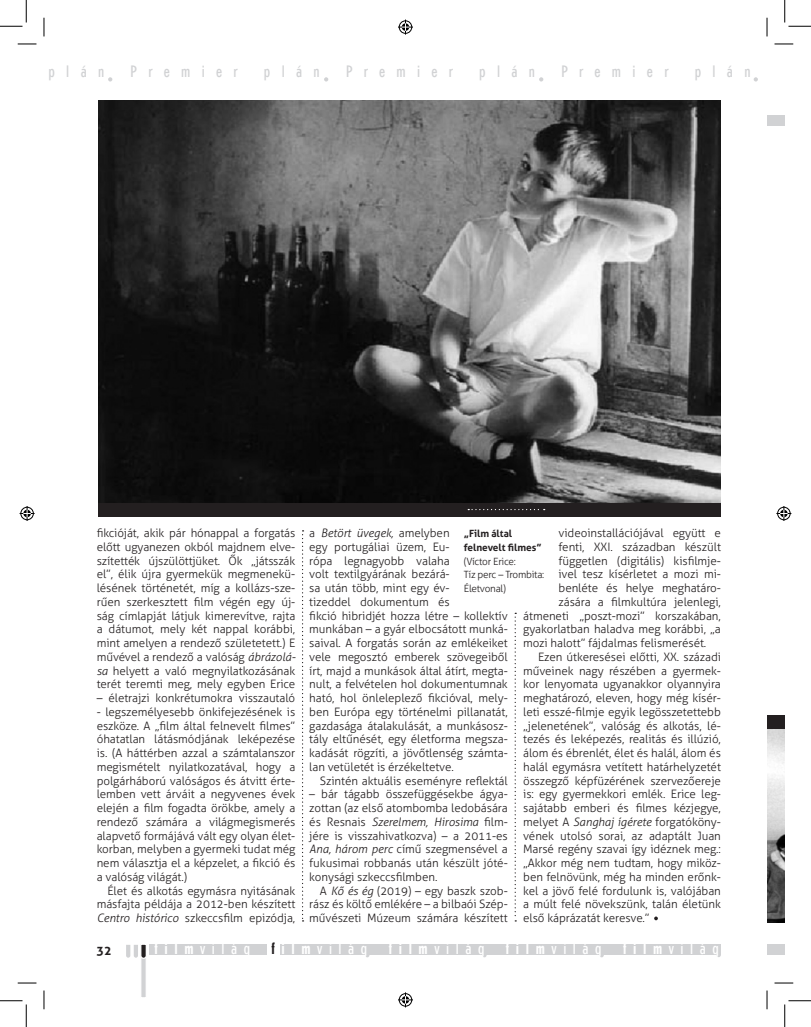
<style>
.page{position:relative;width:811px;height:1027px;background:#fff}
.page>*{position:absolute;margin:0;border:0;box-sizing:border-box;transform-origin:0 0}
.t1{font:300 condensed 16.5px "Erbar LT";letter-spacing:.4em;color:#fff}
.t2{font:300 condensed 16.5px "Erbar LT";letter-spacing:.69em;color:#d1d2d4}
.t3{font:700 12.5px "Aller";color:#231f20}
.új_Filmvilág{font:300 11.62px/13.8px "Aller";letter-spacing:-.005em;color:#231f20;text-align:justify}
.t4{font:300 10px/13.8px "Aller";letter-spacing:-.025em;color:#231f20}
.s1{font-style:italic}
.s2{font-weight:700}
.s3{font-weight:700;color:#231f20}
</style>
<div class="page">
<svg style="left:108px;top:77px;width:4px;height:5px"></svg>
<svg style="left:753px;top:77px;width:5px;height:5px"></svg>
<svg style="left:324px;top:77px;width:4px;height:5px"></svg>
<svg style="left:539px;top:77px;width:4px;height:5px"></svg>
<div style="left:767px;top:945px;width:18px;height:10px;background:#d1d2d4"></div>
<div style="left:150px;top:945px;width:571px;height:10px;background:#d1d2d4"></div>
<svg style="left:126px;top:944px;width:20px;height:53px"></svg>
<div style="left:267px;top:940px;width:12px;height:18px;background:#fff"></div>
<svg style="left:514px;top:613px;width:2px;height:308px"></svg>
<svg style="left:302px;top:530px;width:1px;height:391px"></svg>
<div style="left:767px;top:115px;width:18px;height:10px;background:#d1d2d4"></div>
<img style="left:98px;top:100px;width:623px;height:403px">
<div style="left:98px;top:503px;width:623px;height:13px;background:#231f20"></div>
<svg style="left:468px;top:509px;width:77px;height:1px"></svg>
<img style="left:767px;top:728px;width:18px;height:194px">
<div style="left:767px;top:714px;width:18px;height:14px;background:#231f20"></div>
<svg style="left:654px;top:916px;width:4px;height:4px"></svg>
<svg style="left:18px;top:43px;width:18px;height:2px"></svg>
<svg style="left:774px;top:43px;width:19px;height:2px"></svg>
<svg style="left:18px;top:982px;width:18px;height:2px"></svg>
<svg style="left:774px;top:982px;width:19px;height:2px"></svg>
<svg style="left:43px;top:18px;width:2px;height:18px"></svg>
<svg style="left:43px;top:990px;width:2px;height:19px"></svg>
<svg style="left:766px;top:18px;width:2px;height:18px"></svg>
<svg style="left:766px;top:990px;width:2px;height:19px"></svg>
<svg style="left:0;top:0;width:27px;height:27px"></svg>
<svg style="left:0;top:1000px;width:27px;height:27px"></svg>
<svg style="left:784px;top:0;width:27px;height:27px"></svg>
<svg style="left:784px;top:1000px;width:27px;height:27px"></svg>
<svg style="left:398px;top:20px;width:15px;height:15px"></svg>
<svg style="left:398px;top:992px;width:15px;height:15px"></svg>
<svg style="left:20px;top:506px;width:15px;height:15px"></svg>
<svg style="left:776px;top:506px;width:15px;height:15px"></svg>
<h1 class="t2" style="left:49px;top:61px;width:57px">plán</h1>
<h1 class="t2" style="left:131px;top:61px;width:108px">Premier</h1>
<h1 class="t2" style="left:264px;top:61px;width:57px">plán</h1>
<h1 class="t2" style="left:346px;top:61px;width:108px">Premier</h1>
<h1 class="t2" style="left:479px;top:61px;width:57px">plán</h1>
<h1 class="t2" style="left:561px;top:61px;width:108px">Premier</h1>
<h1 class="t2" style="left:695px;top:61px;width:57px">plán</h1>
<p class="új_Filmvilág" style="left:97px;top:526px;width:200px">fikcióját, akik pár hónappal a forgatás előtt ugyanezen okból majdnem elve&shy;szítették újszülöttjüket. Ők „játsszák el”, élik újra gyermekük megmenekü&shy;lésének történetét, míg a kollázs-sze&shy;rűen szerkesztett film végén egy új&shy;ság címlapját látjuk kimerevítve, rajta a dátumot, mely két nappal korábbi, mint amelyen a rendező születetett.) E művével a rendező a valóság <span class="s1">ábrázolá&shy;sa</span> helyett a való megnyilatkozásának terét teremti meg, mely egyben Erice</p>
<p class="új_Filmvilág" style="left:97px;top:691px;width:200px">– életrajzi konkrétumokra visszautaló</p>
<p class="új_Filmvilág" style="left:97px;top:705px;width:200px">- legszemélyesebb önkifejezésének is eszköze. A „film által felnevelt filmes” óhatatlan látásmódjának leképezése is. (A háttérben azzal a számtalanszor megismételt nyilatkozatával, hogy a polgárháború valóságos és átvitt érte&shy;lemben vett árváit a negyvenes évek elején a film fogadta örökbe, amely a rendező számára a világmegismerés alapvető formájává vált egy olyan élet&shy;korban, melyben a gyermeki tudat még nem választja el a képzelet, a fikció és a valóság világát.)</p>
<p class="új_Filmvilág" style="left:97px;top:884px;width:200px;text-indent:11px">Élet és alkotás egymásra nyitásának másfajta példája a 2012-ben készített <span class="s1">Centro histórico</span> szkeccsfilm epizódja,</p>
<p class="új_Filmvilág" style="left:309px;top:526px;width:200px;text-align:left">a <span class="s1">Betört üvegek,</span> amelyben<br>egy portugáliai üzem, Eu-<br>rópa legnagyobb valaha<br>volt textilgyárának bezárá-<br>sa után több, mint egy év-<br>tizeddel dokumentum és<br>fikció hibridjét hozza létre – kollektív munkában – a gyár elbocsátott munká&shy;saival. A forgatás során az emlékeiket vele megosztó emberek szövegeiből írt, majd a munkások által átírt, megta&shy;nult, a felvételen hol dokumentumnak ható, hol önleleplező fikcióval, mely&shy;ben Európa egy történelmi pillanatát, gazdasága átalakulását, a munkásosz&shy;tály eltűnését, egy életforma megsza&shy;kadását rögzíti, a jövőtlenség számta&shy;lan vetületét is érzékeltetve.</p>
<p class="új_Filmvilág" style="left:320px;top:774px;width:189px">Szintén aktuális eseményre reflektál</p>
<p class="új_Filmvilág" style="left:309px;top:787px;width:200px">– bár tágabb összefüggésekbe ágya&shy;zottan (az első atombomba ledobására és Resnais <span class="s1">Szerelmem, Hirosima</span> film&shy;jére is visszahivatkozva) – a 2011-es <span class="s1">Ana, három perc</span> című szegmensével a fukusimai robbanás után készült jóté&shy;konysági szkeccsfilmben.</p>
<p class="új_Filmvilág" style="left:309px;top:884px;width:200px;text-indent:11px">A <span class="s1">Kő és ég</span> (2019) – egy baszk szob&shy;rász és költő emlékére – a bilbaói Szép&shy;művészeti Múzeum számára készített</p>
<p class="új_Filmvilág" style="left:558px;top:526px;width:164px">videoinstallációjával együtt e</p>
<p class="új_Filmvilág" style="left:558px;top:540px;width:164px">fenti, XXI. században készült</p>
<p class="új_Filmvilág" style="left:558px;top:554px;width:164px">független (digitális) kisfilmje-</p>
<p class="új_Filmvilág" style="left:558px;top:567px;width:164px">ivel tesz kísérletet a mozi mi-</p>
<p class="új_Filmvilág" style="left:558px;top:581px;width:164px">benléte és helye meghatáro-</p>
<p class="új_Filmvilág" style="left:558px;top:595px;width:164px">zására a filmkultúra jelenlegi,</p>
<p class="új_Filmvilág" style="left:523px;top:609px;width:199px">átmeneti „poszt-mozi” korszakában,</p>
<p class="új_Filmvilág" style="left:523px;top:622px;width:199px">gyakorlatban haladva meg korábbi, „a</p>
<p class="új_Filmvilág" style="left:523px;top:636px;width:185px">mozi halott” fájdalmas felismerését.</p>
<p class="új_Filmvilág" style="left:523px;top:650px;width:199px;text-indent:15px">Ezen útkeresései előtti, XX. századi műveinek nagy részében a gyermek&shy;kor lenyomata ugyanakkor olyannyira meghatározó, eleven, hogy még kísér&shy;leti esszé-filmje egyik legösszetettebb „jelenetének”, valóság és alkotás, lé&shy;tezés és leképezés, realitás és illúzió, álom és ébrenlét, élet és halál, álom és halál egymásra vetített határhelyzetét összegző képfüzérének szervezőereje is: egy gyermekkori emlék. Erice leg&shy;sajátabb emberi és filmes kézjegye, melyet A <span class="s1">Sanghaj ígérete</span> forgatóköny&shy;vének utolsó sorai, az adaptált Juan Marsé regény szavai így idéznek meg.: „Akkor még nem tudtam, hogy miköz&shy;ben felnövünk, még ha minden erőnk&shy;kel a jövő felé fordulunk is, valójában a múlt felé növekszünk, talán életünk első káprázatát keresve.”</p>
<p class="t4" style="left:464px;top:527px;width:82px"><span class="s2">„Film által felnevelt filmes” </span>(Víctor Erice:<br>Tíz perc – Trombita:<br>Életvonal)</p>
<p class="t3" style="left:97px;top:943px;width:16px">32</p>
<h1 class="t1" style="left:155px;top:938px;width:97px"><span class="s2">film</span>világ</h1>
<h1 class="t1" style="left:272px;top:938px;width:97px"><span class="s3">f</span><span class="s2">ilm</span>világ</h1>
<h1 class="t1" style="left:389px;top:938px;width:97px"><span class="s2">film</span>világ</h1>
<h1 class="t1" style="left:506px;top:938px;width:97px"><span class="s2">film</span>világ</h1>
<h1 class="t1" style="left:623px;top:938px;width:97px"><span class="s2">film</span>világ</h1>
</div>
